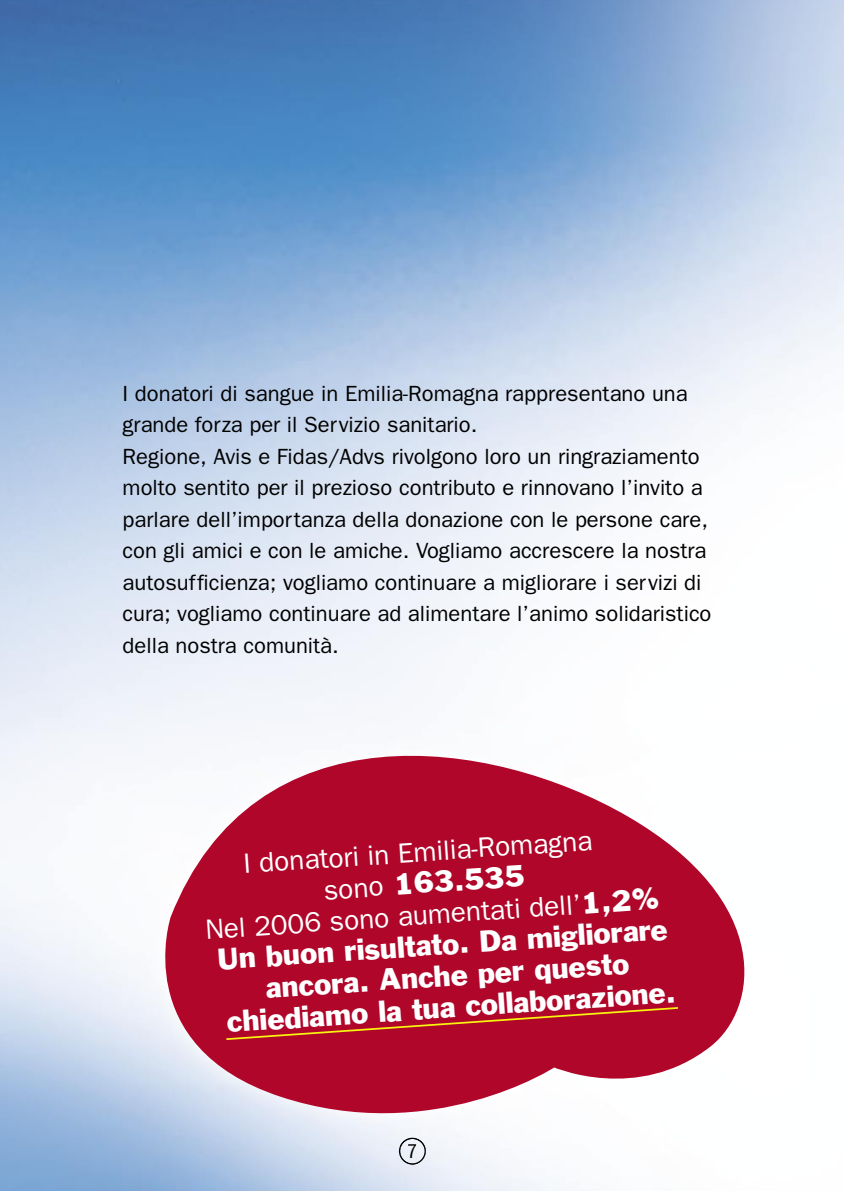
<style>
.page{position:relative;width:844px;height:1191px;background:#fff}
.page>*{position:absolute;margin:0;border:0;box-sizing:border-box;transform-origin:0 0}
.t1{font:28px "Franklin Gothic";color:#fff}
.t2{font:28px "Franklin Gothic";color:#fff}
.t3{font:22.05px/31.5px "Franklin Gothic";color:#000}
.t4{font:condensed 21px "Franklin Gothic";color:#000}
.s1{font-style:inherit}
</style>
<div class="page">
<img style="left:0;top:0;width:843px;height:1191px">
<svg style="left:399px;top:1146px;width:27px;height:19px"></svg>
<svg style="left:128px;top:704px;width:646px;height:442px;fill:#b0062a"></svg>
<svg style="left:226px;top:1007px;width:452px;height:33px;background:#b31228"></svg>
<p class="t3" style="left:122px;top:377px;width:590px">I donatori di sangue in Emilia-Romagna rappresentano una grande forza per il Servizio sanitario.<br>Regione, Avis e Fidas/Advs rivolgono loro un ringraziamento molto sentito per il prezioso contributo e rinnovano l’invito a parlare dell’importanza della donazione con le persone care, con gli amici e con le amiche. Vogliamo accrescere la nostra autosufficienza; vogliamo continuare a migliorare i servizi di cura; vogliamo continuare ad alimentare l’animo solidaristico della nostra comunità.</p>
<p class="t2" style="left:242px;top:848px;width:351px;rotate:-4deg">I donatori in Emilia-Romagna</p>
<p class="t1" style="left:322px;top:871px;width:203px;rotate:-4deg"><span class="s1">sono</span> 163.535</p>
<p class="t2" style="left:204px;top:914px;width:456px;rotate:-4deg">Nel 2006 sono aumentati dell’<span class="s1">1,2%</span></p>
<p class="t1" style="left:216px;top:942px;width:453px;rotate:-4deg">Un buon risultato. Da migliorare</p>
<p class="t1" style="left:264px;top:970px;width:365px;rotate:-4deg">ancora. Anche per questo</p>
<p class="t1" style="left:226px;top:1004px;width:451px;rotate:-4deg">chiediamo la tua collaborazione.</p>
<p class="t4" style="left:406px;top:1139px;width:12px">7</p>
</div>
